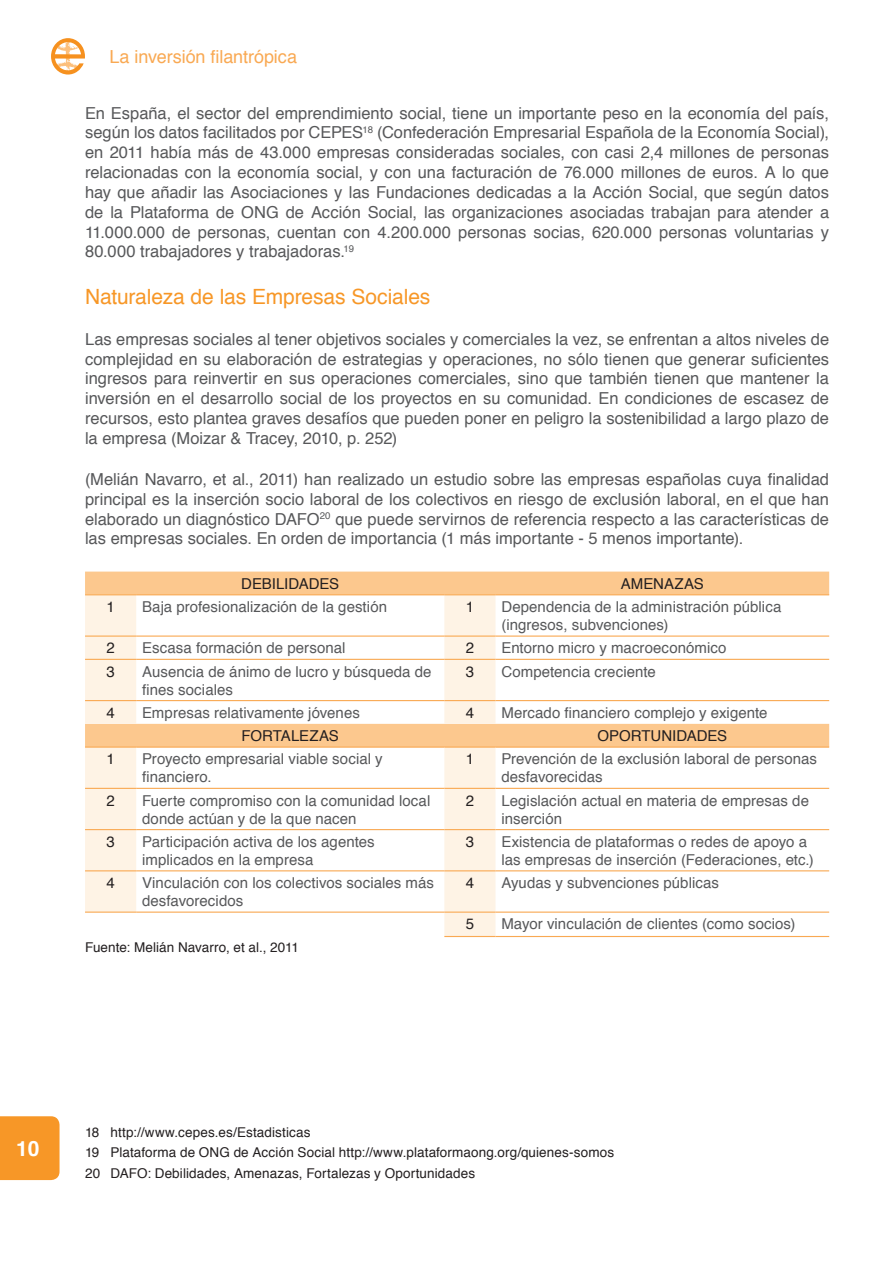
<style>
.page{position:relative;width:893px;height:1263px;background:#fff}
.page>*{position:absolute;margin:0;border:0;box-sizing:border-box;transform-origin:0 0}
.t1{font:21px "Helvetica";letter-spacing:-.005em;color:#f79727}
.t2{font:700 21px "Helvetica";color:#fff}
.t3{font:18px "Helvetica";letter-spacing:-.005em;color:#f9a953}
.t4{font:16.5px/19.8px "Helvetica";color:#57585a;text-align:justify}
.t5{font:15px/18px "Helvetica";letter-spacing:.005em;color:#57585a}
.t6{font:15px "Helvetica";color:#231f20}
.t7{font:13.5px/20.4px "Helvetica";letter-spacing:.005em;color:#231f20}
</style>
<div class="page">
<div style="left:0;top:1116px;width:60px;height:64px;background:#f79727"></div>
<svg style="left:51px;top:38px;width:34px;height:37px"></svg>
<svg style="left:85px;top:572px;width:744px;height:174px"></svg>
<svg style="left:85px;top:595px;width:410px;height:341px"></svg>
<hr style="left:136px;top:635px;width:308px;height:2px;background:#f9a953">
<hr style="left:495px;top:635px;width:334px;height:2px;background:#f9a953">
<hr style="left:136px;top:659px;width:308px;height:1px;background:#f9a953">
<hr style="left:495px;top:659px;width:334px;height:1px;background:#f9a953">
<hr style="left:136px;top:700px;width:308px;height:1px;background:#f9a953">
<hr style="left:495px;top:700px;width:334px;height:1px;background:#f9a953">
<hr style="left:136px;top:788px;width:308px;height:1px;background:#f9a953">
<hr style="left:495px;top:788px;width:334px;height:1px;background:#f9a953">
<hr style="left:136px;top:829px;width:308px;height:1px;background:#f9a953">
<hr style="left:495px;top:829px;width:334px;height:1px;background:#f9a953">
<hr style="left:136px;top:870px;width:308px;height:1px;background:#f9a953">
<hr style="left:495px;top:870px;width:334px;height:1px;background:#f9a953">
<hr style="left:495px;top:911px;width:334px;height:2px;background:#f9a953">
<hr style="left:495px;top:936px;width:334px;height:1px;background:#f9a953">
<hr style="left:85px;top:635px;width:51px;height:2px;background:#f9a953">
<hr style="left:85px;top:659px;width:51px;height:1px;background:#f9a953">
<hr style="left:85px;top:700px;width:51px;height:1px;background:#f9a953">
<hr style="left:85px;top:788px;width:51px;height:1px;background:#f9a953">
<hr style="left:85px;top:829px;width:51px;height:1px;background:#f9a953">
<hr style="left:85px;top:870px;width:51px;height:1px;background:#f9a953">
<hr style="left:85px;top:911px;width:51px;height:2px;background:#f9a953">
<hr style="left:444px;top:788px;width:51px;height:1px;background:#f9a953">
<hr style="left:444px;top:829px;width:51px;height:1px;background:#f9a953">
<hr style="left:444px;top:870px;width:51px;height:1px;background:#f9a953">
<hr style="left:444px;top:635px;width:51px;height:2px;background:#f9a953">
<hr style="left:444px;top:659px;width:51px;height:1px;background:#f9a953">
<hr style="left:444px;top:700px;width:51px;height:1px;background:#f9a953">
<hr style="left:444px;top:594px;width:51px;height:1px;background:#f9a953">
<hr style="left:495px;top:594px;width:334px;height:1px;background:#f9a953">
<hr style="left:85px;top:594px;width:51px;height:1px;background:#f9a953">
<hr style="left:136px;top:594px;width:308px;height:1px;background:#f9a953">
<hr style="left:85px;top:746px;width:51px;height:2px;background:#f9a953">
<hr style="left:136px;top:746px;width:308px;height:2px;background:#f9a953">
<hr style="left:444px;top:746px;width:51px;height:2px;background:#f9a953">
<hr style="left:495px;top:746px;width:334px;height:2px;background:#f9a953">
<hr style="left:136px;top:911px;width:308px;height:2px;background:#f9a953">
<hr style="left:444px;top:911px;width:51px;height:2px;background:#f9a953">
<hr style="left:444px;top:936px;width:51px;height:1px;background:#f9a953">
<p class="t3" style="left:109px;top:43px;width:189px">La inversión filantrópica</p>
<p class="t4" style="left:85px;top:103px;width:746px">En España, el sector del emprendimiento social, tiene un importante peso en la economía del país, según los datos facilitados por CEPES<sup>18</sup> (Confederación Empresarial Española de la Economía Social), en 2011 había más de 43.000 empresas consideradas sociales, con casi 2,4 millones de personas relacionadas con la economía social, y con una facturación de 76.000 millones de euros. A lo que hay que añadir las Asociaciones y las Fundaciones dedicadas a la Acción Social, que según datos de la Plataforma de ONG de Acción Social, las organizaciones asociadas trabajan para atender a 11.000.000 de personas, cuentan con 4.200.000 personas socias, 620.000 personas voluntarias y 80.000 trabajadores y trabajadoras.<sup>19</sup></p>
<p class="t1" style="left:85px;top:280px;width:347px">Naturaleza de las Empresas Sociales</p>
<p class="t4" style="left:85px;top:330px;width:746px">Las empresas sociales al tener objetivos sociales y comerciales la vez, se enfrentan a altos niveles de complejidad en su elaboración de estrategias y operaciones, no sólo tienen que generar suficientes ingresos para reinvertir en sus operaciones comerciales, sino que también tienen que mantener la inversión en el desarrollo social de los proyectos en su comunidad. En condiciones de escasez de recursos, esto plantea graves desafíos que pueden poner en peligro la sostenibilidad a largo plazo de la empresa (Moizar &amp; Tracey, 2010, p. 252)</p>
<p class="t4" style="left:85px;top:470px;width:745px">(Melián Navarro, et al., 2011) han realizado un estudio sobre las empresas españolas cuya finalidad principal es la inserción socio laboral de los colectivos en riesgo de exclusión laboral, en el que han elaborado un diagnóstico DAFO<sup>20</sup> que puede servirnos de referencia respecto a las características de las empresas sociales. En orden de importancia (1 más importante - 5 menos importante).</p>
<p class="t6" style="left:241px;top:572px;width:100px">DEBILIDADES</p>
<p class="t6" style="left:621px;top:572px;width:85px">AMENAZAS</p>
<p class="t6" style="left:106px;top:595px;width:10px">1</p>
<p class="t5" style="left:142px;top:598px;width:246px">Baja profesionalización de la gestión</p>
<p class="t6" style="left:466px;top:595px;width:10px">1</p>
<p class="t5" style="left:501px;top:598px;width:281px">Dependencia de la administración pública (ingresos, subvenciones)</p>
<p class="t6" style="left:106px;top:636px;width:10px">2</p>
<p class="t5" style="left:142px;top:639px;width:205px">Escasa formación de personal</p>
<p class="t6" style="left:466px;top:636px;width:10px">2</p>
<p class="t5" style="left:501px;top:639px;width:227px">Entorno micro y macroeconómico</p>
<p class="t6" style="left:106px;top:660px;width:10px">3</p>
<p class="t5" style="left:142px;top:663px;width:291px">Ausencia de ánimo de lucro y búsqueda de fines sociales</p>
<p class="t6" style="left:466px;top:660px;width:10px">3</p>
<p class="t5" style="left:501px;top:663px;width:156px">Competencia creciente</p>
<p class="t6" style="left:106px;top:701px;width:10px">4</p>
<p class="t5" style="left:142px;top:704px;width:219px">Empresas relativamente jóvenes</p>
<p class="t6" style="left:466px;top:701px;width:10px">4</p>
<p class="t5" style="left:501px;top:704px;width:268px">Mercado financiero complejo y exigente</p>
<p class="t6" style="left:242px;top:724px;width:99px">FORTALEZAS</p>
<p class="t6" style="left:597px;top:724px;width:131px">OPORTUNIDADES</p>
<p class="t6" style="left:106px;top:747px;width:10px">1</p>
<p class="t5" style="left:142px;top:750px;width:242px">Proyecto empresarial viable social y financiero.</p>
<p class="t6" style="left:466px;top:747px;width:10px">1</p>
<p class="t5" style="left:501px;top:750px;width:317px">Prevención de la exclusión laboral de personas desfavorecidas</p>
<p class="t6" style="left:106px;top:789px;width:10px">2</p>
<p class="t5" style="left:142px;top:792px;width:290px">Fuerte compromiso con la comunidad local donde actúan y de la que nacen</p>
<p class="t6" style="left:466px;top:789px;width:10px">2</p>
<p class="t5" style="left:501px;top:792px;width:309px">Legislación actual en materia de empresas de inserción</p>
<p class="t6" style="left:106px;top:830px;width:10px">3</p>
<p class="t5" style="left:142px;top:833px;width:234px">Participación activa de los agentes implicados en la empresa</p>
<p class="t6" style="left:466px;top:830px;width:10px">3</p>
<p class="t5" style="left:501px;top:833px;width:314px">Existencia de plataformas o redes de apoyo a las empresas de inserción (Federaciones, etc.)</p>
<p class="t6" style="left:106px;top:871px;width:10px">4</p>
<p class="t5" style="left:142px;top:874px;width:293px">Vinculación con los colectivos sociales más desfavorecidos</p>
<p class="t6" style="left:466px;top:871px;width:10px">4</p>
<p class="t5" style="left:501px;top:874px;width:219px">Ayudas y subvenciones públicas</p>
<p class="t6" style="left:466px;top:912px;width:10px">5</p>
<p class="t5" style="left:501px;top:915px;width:296px">Mayor vinculación de clientes (como socios)</p>
<p class="t7" style="left:85px;top:937px;width:215px">Fuente: Melián Navarro, et al., 2011</p>
<p class="t2" style="left:16px;top:1132px;width:25px">10</p>
<p class="t7" style="left:85px;top:1122px;width:531px">18 http://www.cepes.es/Estadisticas<br>19 Plataforma de ONG de Acción Social http://www.plataformaong.org/quienes-somos<br>20 DAFO: Debilidades, Amenazas, Fortalezas y Oportunidades</p>
</div>
